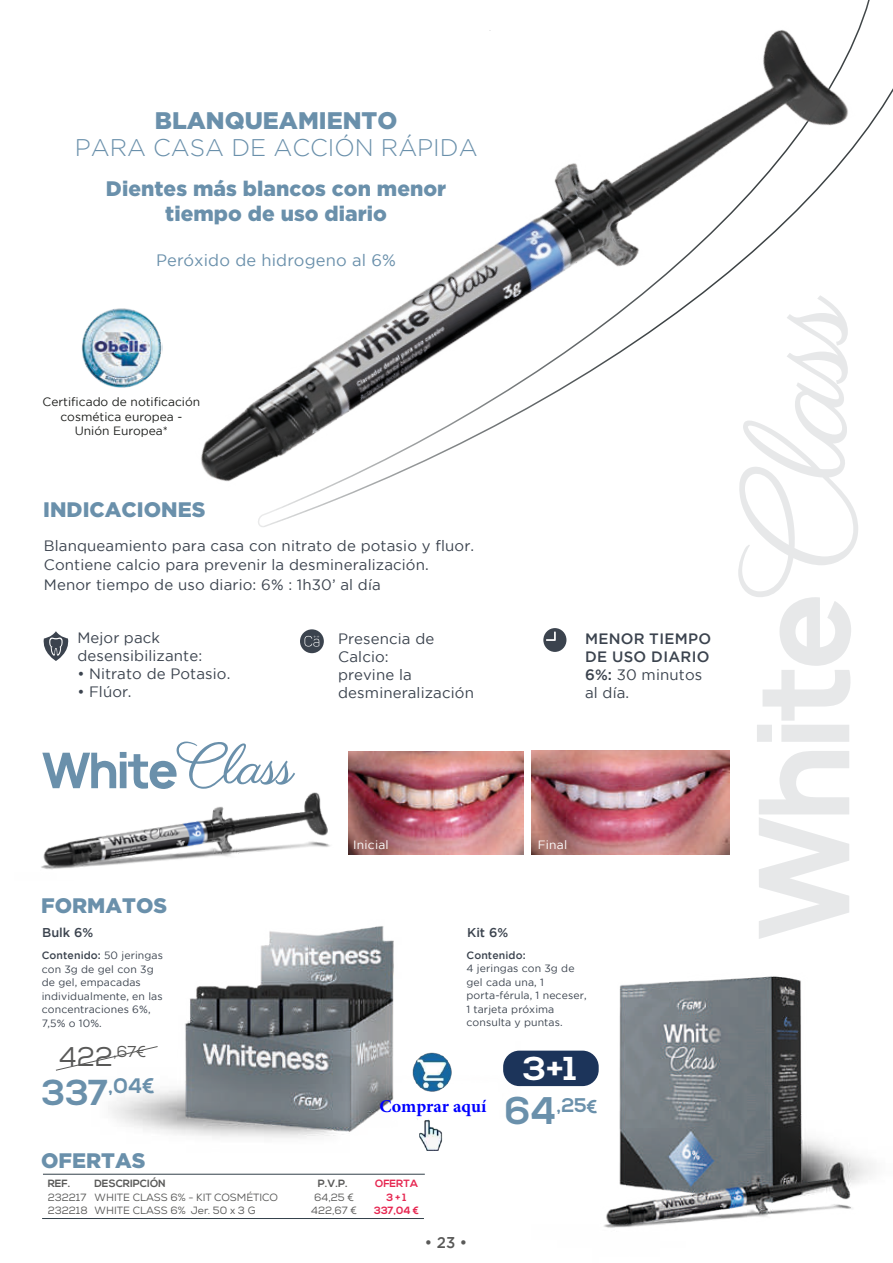
<style>
.page{position:relative;width:893px;height:1263px;background:#fff}
.page>*{position:absolute;margin:0;border:0;box-sizing:border-box;transform-origin:0 0}
.t1{font:700 33px "Nexa";color:#fff;scale:1.09 1}
.t2{font:300 24px "Gotham";color:#6a90ab}
.t3{font:900 24px "Gotham";color:#6a90ab}
.t4{font:900 21px/25.2px "Gotham";color:#6a90ab;text-align:center}
.t5{font:700 21px "Nexa";color:#6a90ab}
.t6{font:700 19.8px "Nexa";color:#6a90ab}
.t7{font:700 18px "Minion Pro";color:#00f}
.t8{font:16.5px "Gotham";letter-spacing:.01em;color:#6a90ab}
.t9{font:15.75px "Nexa";color:#595958}
.t10{font:500 15.6px "Gotham";color:#595958;scale:.96 1}
.t11{font:15px/18px "Gotham";letter-spacing:.01em;color:#3b434e}
.t12{font:500 15px/18px "Gotham";letter-spacing:.02em;color:#3b434e}
.t13{font:500 12.75px "Gotham";color:#3b434e}
.t14{font:12px/14.4px "Gotham";color:#1d1e1c;text-align:center}
.t15{font:12px "Gotham";letter-spacing:.02em;color:#fff}
.t16{font:10.5px/13.5px "Gotham";letter-spacing:.01em;color:#3b434e}
.t17{font:10.5px "Nexa";color:#595958}
.t18{font:700 10.5px "Nexa";color:#595958}
.t19{font:700 10.5px "Nexa";color:#e62751}
.t20{font:500 10.5px "Gotham";letter-spacing:.01em;color:#3b434e}
.s1{font-weight:400}
.s2{font-weight:500}
.s3{font-size:27px}
.s4{font-size:36px}
.s5{font-size:38.4px}
.s6{font-size:18.45px}
</style>
<div class="page">
<img style="left:108px;top:926px;width:305px;height:212px">
<img style="left:503px;top:976px;width:370px;height:252px">
<svg style="left:738px;top:512px;width:120px;height:427px"></svg>
<svg style="left:543px;top:628px;width:23px;height:24px"></svg>
<svg style="left:43px;top:631px;width:26px;height:30px"></svg>
<svg style="left:300px;top:629px;width:24px;height:24px"></svg>
<img style="left:81px;top:309px;width:34px;height:78px">
<img style="left:532px;top:751px;width:197px;height:104px">
<img style="left:349px;top:751px;width:174px;height:104px">
<hr style="left:43px;top:1174px;width:382px;height:1px;background:#323f49">
<hr style="left:42px;top:1218px;width:382px;height:1px;background:#323f49">
<svg style="left:42px;top:741px;width:253px;height:45px"></svg>
<div style="left:503px;top:1050px;width:96px;height:36px;background:#1c345a;border-radius:16px"></div>
<svg style="left:56px;top:1045px;width:102px;height:26px"></svg>
<img style="left:115px;top:2px;width:778px;height:510px">
<img style="left:41px;top:786px;width:313px;height:84px">
<img style="left:417px;top:1119px;width:26px;height:32px">
<img style="left:413px;top:1052px;width:39px;height:40px">
<h2 class="t3" style="left:155px;top:106px;width:244px">BLANQUEAMIENTO</h2>
<h2 class="t2" style="left:75px;top:134px;width:404px">PARA CASA DE ACCIÓN RÁPIDA</h2>
<h3 class="t4" style="left:106px;top:175px;width:342px">Dientes más blancos con menor tiempo de uso diario</h3>
<p class="t8" style="left:156px;top:251px;width:241px">Peróxido de hidrogeno al 6%</p>
<p class="t14" style="left:42px;top:395px;width:159px">Certificado de notificación cosmética europea -<br>Unión Europea*</p>
<h3 class="t4" style="left:43px;top:497px;width:164px">INDICACIONES</h3>
<p class="t11" style="left:44px;top:535px;width:432px;line-height:19.5px">Blanqueamiento para casa con nitrato de potasio y fluor.<br>Contiene calcio para prevenir la desmineralización.<br>Menor tiempo de uso diario: 6% : 1h30’ al día</p>
<p class="t11" style="left:77px;top:629px;width:126px">Mejor pack desensibilizante:</p>
<p class="t11" style="left:77px;top:665px;width:155px">• Nitrato de Potasio.</p>
<p class="t11" style="left:77px;top:683px;width:56px">• Flúor.</p>
<p class="t11" style="left:338px;top:630px;width:137px">Presencia de<br>Calcio:<br>previne la desmineralización</p>
<p class="t12" style="left:585px;top:630px;width:128px">MENOR TIEMPO<br>DE USO DIARIO<br>6%: <span class="s1">30 minutos al día.</span></p>
<h3 class="t4" style="left:41px;top:892px;width:128px">FORMATOS</h3>
<p class="t15" style="left:353px;top:838px;width:37px">Inicial</p>
<p class="t15" style="left:538px;top:838px;width:31px">Final</p>
<p class="t13" style="left:42px;top:925px;width:53px">Bulk 6%</p>
<p class="t16" style="left:42px;top:948px;width:123px"><span class="s2">Contenido:</span> 50 jeringas con 3g de gel con 3g de gel, empacadas individualmente, en las concentraciones 6%,<br>7,5% o 10%.</p>
<p class="t20" style="left:467px;top:949px;width:61px">Contenido:</p>
<p class="t13" style="left:467px;top:925px;width:43px">Kit 6%</p>
<p class="t16" style="left:467px;top:961px;width:122px">4 jeringas con 3g de gel cada una, 1 porta-férula, 1 neceser,<br>1 tarjeta próxima consulta y puntas.</p>
<p class="t9" style="left:59px;top:1042px;width:88px"><span class="s3">422</span>,67€</p>
<h3 class="t5" style="left:42px;top:1073px;width:114px"><span class="s4">337</span>,04€</h3>
<h3 class="t4" style="left:41px;top:1148px;width:106px">OFERTAS</h3>
<p class="t7" style="left:380px;top:1093px;width:108px">Comprar aquí</p>
<p class="t18" style="left:48px;top:1177px;width:24px">REF.</p>
<p class="t18" style="left:95px;top:1177px;width:73px">DESCRIPCIÓN</p>
<p class="t18" style="left:318px;top:1177px;width:31px">P.V.P.</p>
<p class="t19" style="left:375px;top:1177px;width:44px">OFERTA</p>
<p class="t17" style="left:48px;top:1191px;width:232px">232217 WHITE CLASS 6% - KIT COSMÉTICO</p>
<p class="t17" style="left:314px;top:1191px;width:41px">64,25 €</p>
<p class="t19" style="left:387px;top:1191px;width:21px">3 + 1</p>
<p class="t17" style="left:48px;top:1204px;width:209px">232218 WHITE CLASS 6% Jer. 50 x 3 G</p>
<p class="t17" style="left:311px;top:1204px;width:47px">422,67 €</p>
<p class="t19" style="left:374px;top:1204px;width:46px">337,04 €</p>
<p class="t10" style="left:425px;top:1234px;width:45px">• 23 •</p>
<h1 class="t1" style="left:523px;top:1049px;width:51px">3+1</h1>
<h3 class="t6" style="left:505px;top:1094px;width:94px"><span class="s5">64</span>,25<span class="s6">€</span></h3>
</div>
